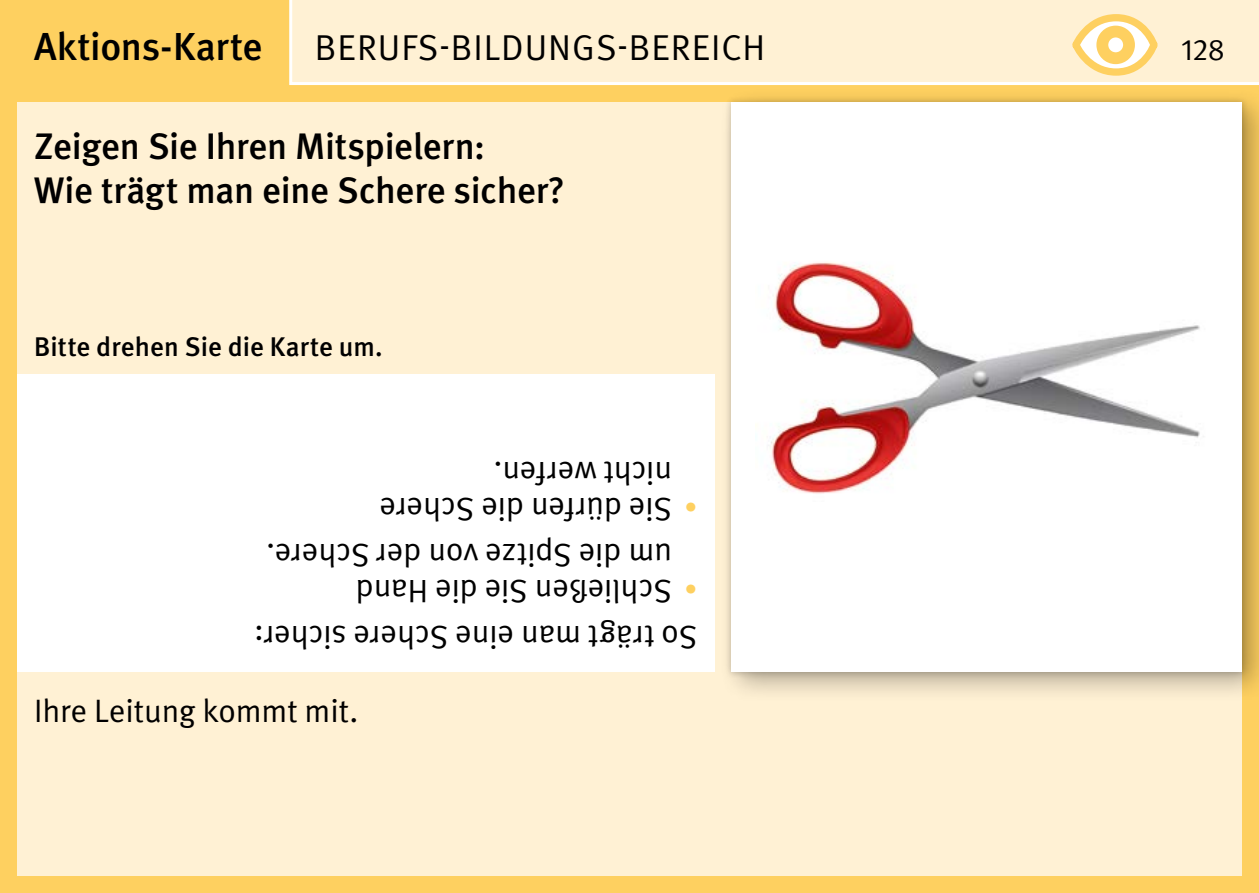
<style>
.page{position:relative;width:1259px;height:893px;background:#fed060}
.page>*{position:absolute;margin:0;border:0;box-sizing:border-box;transform-origin:0 0}
.t1{font:500 39px "DGUV Meta";letter-spacing:-.005em;color:#000}
.t2{font:500 36.9px/43.5px "DGUV Meta";letter-spacing:-.01em;color:#000}
.t3{font:36px "DGUV Meta";letter-spacing:.03em;color:#000}
.t4{font:32.4px/46.2px "DGUV Meta";letter-spacing:-.005em;color:#000}
.t5{font:30px "DGUV Meta";color:#000}
.t6{font:500 27px "DGUV Meta";letter-spacing:.005em;color:#000}
.t7{font:25.5px "DGUV Meta";color:#fed060}
</style>
<div class="page">
<div style="left:17px;top:102px;width:1225px;height:774px;background:#fff1d4"></div>
<div style="left:17px;top:374px;width:697px;height:298px;background:#fff"></div>
<div style="left:718px;top:87px;width:541px;height:616px;background:#000;opacity:.3"></div>
<div style="left:724px;top:95px;width:524px;height:583px;background:#000;opacity:.2"></div>
<div style="left:731px;top:102px;width:511px;height:570px;background:#fff"></div>
<div style="left:289px;top:0;width:970px;height:85px;background:#fff1d4"></div>
<svg style="left:1071px;top:13px;width:87px;height:64px"></svg>
<div style="left:1096px;top:26px;width:39px;height:38px;border:12px solid #fed060;border-radius:50%"></div>
<img style="left:770px;top:262px;width:430px;height:232px">
<p class="t1" style="left:34px;top:23px;width:230px">Aktions-Karte</p>
<p class="t3" style="left:315px;top:26px;width:452px">BERUFS-BILDUNGS-BEREICH</p>
<p class="t5" style="left:1181px;top:32px;width:45px">128</p>
<p class="t2" style="left:34px;top:126px;width:532px">Zeigen Sie Ihren Mitspielern:<br>Wie trägt man eine Schere sicher?</p>
<p class="t6" style="left:34px;top:331px;width:350px">Bitte drehen Sie die Karte um.</p>
<p class="t4" style="left:672px;top:495px;width:180px;rotate:-180deg">nicht werfen.</p>
<p class="t4" style="left:672px;top:577px;width:407px;rotate:-180deg">um die Spitze von der Schere.<br>Sie dürfen die Schere</p>
<p class="t7" style="left:697px;top:521px;width:15px;rotate:-180deg">•</p>
<p class="t4" style="left:672px;top:660px;width:419px;text-indent:-26px;rotate:-180deg">So trägt man eine Schere sicher:<br>Schließen Sie die Hand</p>
<p class="t7" style="left:697px;top:604px;width:15px;rotate:-180deg">•</p>
<p class="t4" style="left:34px;top:688px;width:326px">Ihre Leitung kommt mit.</p>
</div>
